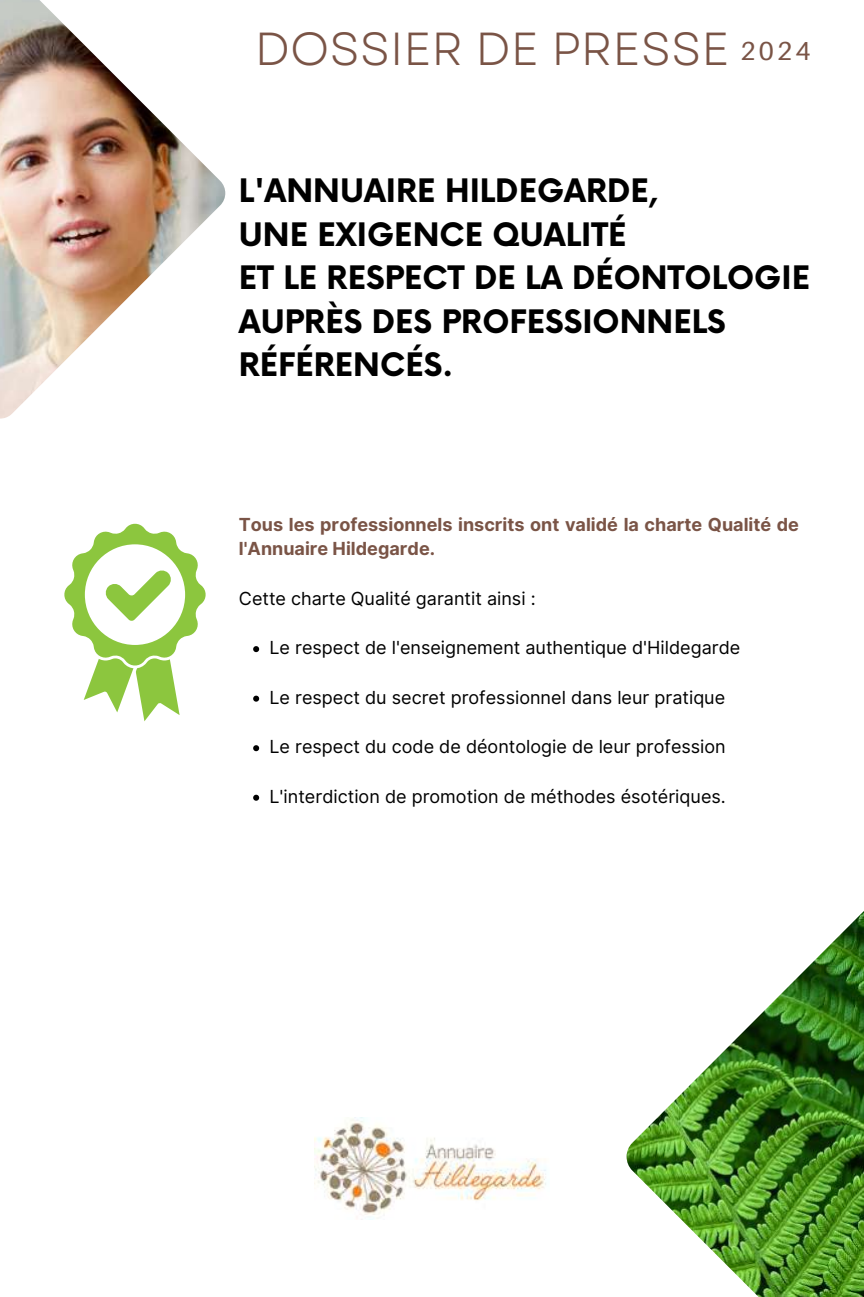
<style>
.page{position:relative;width:864px;height:1297px;background:#fff}
.page>*{position:absolute;margin:0;border:0;box-sizing:border-box;transform-origin:0 0}
.t1{font:46.2px "Garet";color:#7a5446}
.t2{font:700 31.5px/43.5px "Now";color:#000}
.t3{font:26px "Aileron";color:#7a5446}
.t4{font:18px "Inter";color:#000}
.t5{font:700 18px/24.8px "Inter";color:#7a5446}
</style>
<div class="page">
<img style="left:0;top:0;width:225px;height:418px">
<img style="left:627px;top:911px;width:237px;height:385px">
<img style="left:314px;top:1117px;width:233px;height:101px">
<svg style="left:64px;top:523px;width:142px;height:198px"></svg>
<svg style="left:253px;top:646px;width:6px;height:6px"></svg>
<svg style="left:253px;top:695px;width:6px;height:6px"></svg>
<svg style="left:253px;top:745px;width:6px;height:6px"></svg>
<svg style="left:253px;top:794px;width:6px;height:6px"></svg>
<h1 class="t1" style="left:255px;top:15px;width:476px">DOSSIER DE PRESSE</h1>
<h3 class="t3" style="left:741px;top:34px;width:72px">2024</h3>
<h2 class="t2" style="left:239px;top:171px;width:573px">L'ANNUAIRE HILDEGARDE,<br>UNE EXIGENCE QUALITÉ<br>ET LE RESPECT DE LA DÉONTOLOGIE<br>AUPRÈS DES PROFESSIONNELS<br>RÉFÉRENCÉS.</h2>
<p class="t5" style="left:239px;top:511px;width:562px">Tous les professionnels inscrits ont validé la charte Qualité de l'Annuaire Hildegarde.</p>
<p class="t4" style="left:239px;top:587px;width:298px">Cette charte Qualité garantit ainsi :</p>
<p class="t4" style="left:270px;top:637px;width:472px">Le respect de l'enseignement authentique d'Hildegarde</p>
<p class="t4" style="left:270px;top:686px;width:457px">Le respect du secret professionnel dans leur pratique</p>
<p class="t4" style="left:270px;top:736px;width:458px">Le respect du code de déontologie de leur profession</p>
<p class="t4" style="left:270px;top:785px;width:458px">L'interdiction de promotion de méthodes ésotériques.</p>
</div>
